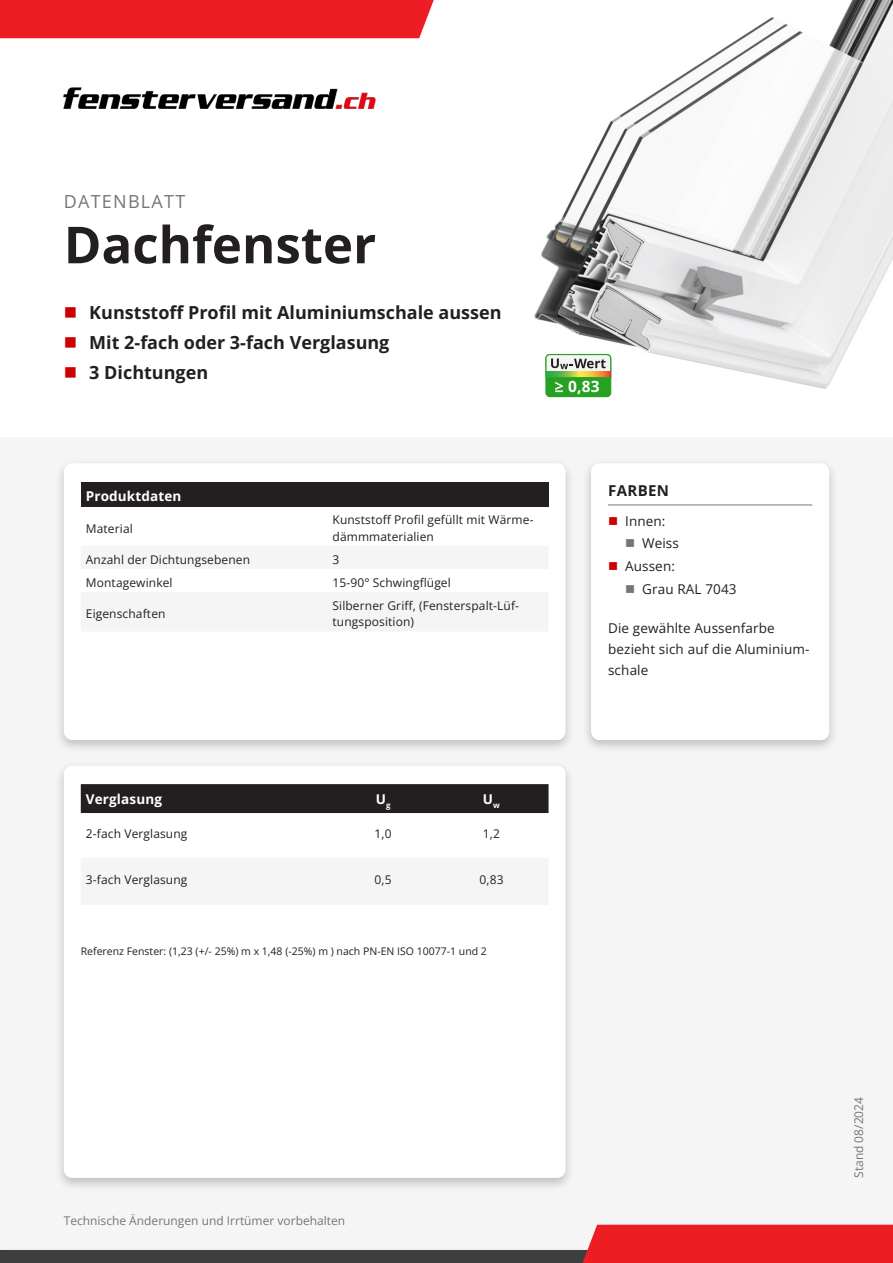
<style>
.page{position:relative;width:893px;height:1263px;background:#fff}
.page>*{position:absolute;margin:0;border:0;box-sizing:border-box;transform-origin:0 0}
.Titel{font:700 51px "Open Sans";color:#231f20}
.t1{font:700 18px "Open Sans";color:#231f20}
.Datenblatt{font:18px "Open Sans";letter-spacing:.07em;color:#757575}
.t2{font:700 15.45px "Open Sans";color:#fff}
.t3{font:700 15px "Open Sans";letter-spacing:.025em;color:#231f20}
.t4{font:13.5px/21px "Open Sans";letter-spacing:.01em;color:#231f20}
.t5{font:700 13.5px "Open Sans";letter-spacing:.01em;color:#fff}
.Tabellentext{font:12px/16.5px "Open Sans";letter-spacing:.01em;color:#231f20}
.t6{font:12px "Open Sans";color:#757575}
.t7{font:10.5px "Open Sans";color:#231f20}
</style>
<div class="page">
<img style="left:534px;top:0;width:359px;height:398px">
<div style="left:0;top:438px;width:893px;height:825px;background:#f5f5f5"></div>
<div style="left:0;top:1250px;width:893px;height:13px;background:#3e3e3f"></div>
<div style="left:583px;top:1225px;width:310px;height:38px;background:#ed1d23"></div>
<div style="left:55px;top:458px;width:520px;height:295px;background:#231f20;opacity:.25"></div>
<div style="left:64px;top:463px;width:502px;height:277px;background:#fff;border-radius:9px"></div>
<div style="left:81px;top:482px;width:468px;height:24px;background:#231f20"></div>
<div style="left:582px;top:458px;width:257px;height:295px;background:#231f20;opacity:.25"></div>
<div style="left:591px;top:463px;width:238px;height:277px;background:#fff;border-radius:9px"></div>
<hr style="left:608px;top:505px;width:204px;height:1px;background:#757575">
<div style="left:546px;top:355px;width:65px;height:42px;background:#26a121;border-radius:4px"></div>
<div style="left:545px;top:354px;width:66px;height:43px;border:1px solid #26a121;border-radius:4px"></div>
<svg style="left:545px;top:353px;width:67px;height:39px"></svg>
<svg style="left:546px;top:371px;width:64px;height:6px"></svg>
<div style="left:55px;top:761px;width:520px;height:430px;background:#231f20;opacity:.25"></div>
<div style="left:64px;top:766px;width:502px;height:412px;background:#fff;border-radius:9px"></div>
<div style="left:81px;top:784px;width:468px;height:29px;background:#231f20"></div>
<img style="left:64px;top:87px;width:312px;height:22px">
<div style="left:0;top:0;width:434px;height:38px;background:#ed1d23"></div>
<p class="Datenblatt" style="left:64px;top:189px;width:123px">DATENBLATT</p>
<p class="Titel" style="left:64px;top:210px;width:314px">Dachfenster</p>
<p class="t1" style="left:89px;top:300px;width:414px">Kunststoff Profil mit Aluminiumschale aussen</p>
<p class="t1" style="left:89px;top:330px;width:302px">Mit 2-fach oder 3-fach Verglasung</p>
<p class="t1" style="left:89px;top:360px;width:120px">3 Dichtungen</p>
<p class="t2" style="left:568px;top:376px;width:33px">0,83</p>
<p class="t5" style="left:86px;top:487px;width:97px">Produktdaten</p>
<p class="Tabellentext" style="left:86px;top:520px;width:48px">Material</p>
<p class="Tabellentext" style="left:333px;top:511px;width:202px">Kunststoff Profil gefüllt mit Wärme-</p>
<p class="Tabellentext" style="left:333px;top:528px;width:103px">dämmmaterialien</p>
<p class="Tabellentext" style="left:86px;top:551px;width:166px">Anzahl der Dichtungsebenen</p>
<p class="Tabellentext" style="left:333px;top:551px;width:8px">3</p>
<p class="Tabellentext" style="left:86px;top:574px;width:88px">Montagewinkel</p>
<p class="Tabellentext" style="left:333px;top:574px;width:120px">15-90° Schwingflügel</p>
<p class="Tabellentext" style="left:86px;top:605px;width:81px">Eigenschaften</p>
<p class="Tabellentext" style="left:333px;top:597px;width:188px">Silberner Griff, (Fensterspalt-Lüf&shy;tungsposition)</p>
<p class="t3" style="left:608px;top:480px;width:63px">FARBEN</p>
<p class="t4" style="left:625px;top:510px;width:42px">Innen:</p>
<p class="t4" style="left:642px;top:533px;width:38px">Weiss</p>
<p class="t4" style="left:625px;top:555px;width:51px">Aussen:</p>
<p class="t4" style="left:642px;top:578px;width:96px">Grau RAL 7043</p>
<p class="t4" style="left:608px;top:617px;width:168px">Die gewählte Aussenfarbe</p>
<p class="t4" style="left:608px;top:638px;width:203px">bezieht sich auf die Aluminium&shy;schale</p>
<p class="t5" style="left:86px;top:789px;width:78px">Verglasung</p>
<p class="t5" style="left:376px;top:789px;width:16px">U<sub>g</sub></p>
<p class="t5" style="left:483px;top:789px;width:19px">U<sub>w</sub></p>
<p class="Tabellentext" style="left:86px;top:825px;width:103px">2-fach Verglasung</p>
<p class="Tabellentext" style="left:375px;top:825px;width:19px">1,0</p>
<p class="Tabellentext" style="left:483px;top:825px;width:19px">1,2</p>
<p class="Tabellentext" style="left:86px;top:871px;width:103px">3-fach Verglasung</p>
<p class="Tabellentext" style="left:375px;top:871px;width:19px">0,5</p>
<p class="Tabellentext" style="left:479px;top:871px;width:26px">0,83</p>
<p class="t7" style="left:81px;top:944px;width:408px">Referenz Fenster: (1,23 (+/- 25%) m x 1,48 (-25%) m ) nach PN-EN ISO 10077-1 und 2</p>
<p class="t6" style="left:64px;top:1212px;width:283px">Technische Änderungen und Irrtümer vorbehalten</p>
<p class="t6" style="left:851px;top:1178px;width:82px;rotate:-90deg">Stand 08/2024</p>
</div>
